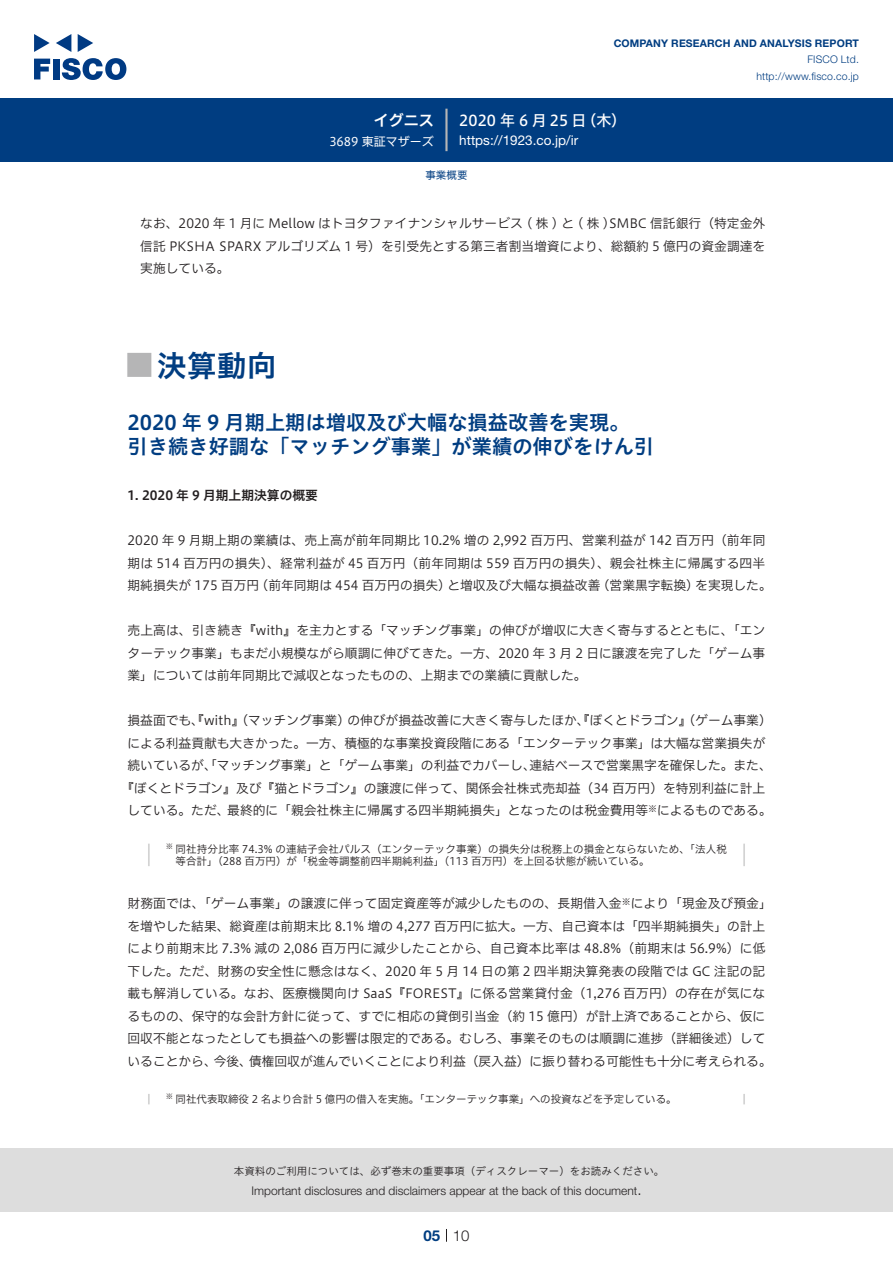
<style>
.page{position:relative;width:893px;height:1263px;background:#fff}
.page>*{position:absolute;margin:0;border:0;box-sizing:border-box;transform-origin:0 0}
.t1{font:30px "Hiragino UD Sans Std N W6";color:#003d81}
.t2{font:700 24px "Koz Go Pro";color:#b5b5b6}
.t3{font:20.25px/24px "Hiragino UD Sans Std W6";color:#003d81}
.t4{font:15px "Hiragino UD Sans F Std N W5";letter-spacing:.21em;color:#fff}
.t5{font:15px "Hiragino UD Sans F Std N W6";color:#fff}
.t6{font:300 15px "Helvetica Neue LT Std";color:#231f20}
.t7{font:700 15px "Helvetica Neue LT Std";color:#003d81}
.t8{font:13.5px "Helvetica Neue LT Std";color:#fff}
.t9{font:12.75px/22.5px "Hiragino UD Sans F Std N W3";color:#231f20;text-align:justify}
.t10{font:12.75px "Hiragino UD Sans F Std N W3";letter-spacing:.02em;color:#231f20}
.t11{font:12.75px "Hiragino UD Sans F Std N W6";color:#231f20}
.t12{font:300 12px "Helvetica Neue LT Std";color:#231f20}
.t13{font:12px "Hiragino UD Sans F Std N W4";color:#fff}
.t14{font:10.5px "Hiragino UD Sans F Std N W3";color:#231f20}
.t15{font:10.5px "Hiragino UD Sans Std W3";color:#231f20}
.t16{font:700 10.5px "Helvetica Neue LT Std";letter-spacing:.015em;color:#003d81}
.t17{font:300 10.5px/16.5px "Helvetica Neue LT Std";letter-spacing:.015em;color:#003d81;text-align:right}
.t18{font:10.5px "Hiragino UD Sans F Std N W4";color:#003d81}
.t19{font:8.85px "Hiragino UD Sans F Std N W3";color:#231f20}
.t20{font:7.35px "Hiragino UD Sans F Std N W3";color:#231f20}
</style>
<div class="page">
<div style="left:0;top:1148px;width:893px;height:64px;background:#ddd"></div>
<svg style="left:34px;top:59px;width:16px;height:20px"></svg>
<div style="left:53px;top:59px;width:6px;height:20px;background:#003a83"></div>
<svg style="left:62px;top:58px;width:64px;height:22px"></svg>
<svg style="left:34px;top:34px;width:16px;height:18px"></svg>
<svg style="left:78px;top:34px;width:15px;height:18px"></svg>
<svg style="left:56px;top:34px;width:15px;height:18px"></svg>
<div style="left:0;top:98px;width:893px;height:64px;background:#003d81"></div>
<hr style="left:445px;top:109px;width:3px;height:42px;background:#b5b5b6">
<svg style="left:446px;top:1229px;width:1px;height:13px"></svg>
<hr style="left:148px;top:844px;width:2px;height:22px;background:#d3d3d3">
<hr style="left:743px;top:844px;width:2px;height:22px;background:#d3d3d3">
<svg style="left:148px;top:1094px;width:2px;height:10px"></svg>
<svg style="left:743px;top:1094px;width:2px;height:10px"></svg>
<p class="t5" style="left:374px;top:109px;width:62px">イグニス</p>
<p class="t13" style="left:329px;top:132px;width:106px">3689 東証マザーズ</p>
<p class="t16" style="left:614px;top:37px;width:247px">COMPANY RESEARCH AND ANALYSIS REPORT</p>
<p class="t17" style="left:756px;top:51px;width:104px">FISCO Ltd. http://www.fisco.co j p.</p>
<p class="t4" style="left:582px;top:109px;width:46px">（木(</p>
<p class="t4" style="left:459px;top:109px;width:129px">2020年6月25日</p>
<p class="t8" style="left:459px;top:132px;width:121px">https://1923.c o j p. i r/</p>
<p class="t18" style="left:425px;top:167px;width:43px">事業概要</p>
<p class="t9" style="left:140px;top:211px;width:626px">なお、2020 年 1 月に Mellow はトヨタファイナンシャルサービス ( 株 ) と ( 株 )SMBC 信託銀行（特定金外信託 PKSHA SPARX アルゴリズム 1 号）を引受先とする第三者割当増資により、総額約 5 億円の資金調達を実施している。</p>
<h1 class="t1" style="left:157px;top:342px;width:121px">決算動向</h1>
<h2 class="t2" style="left:128px;top:350px;width:25px">█</h2>
<h3 class="t3" style="left:128px;top:410px;width:528px">2020 年 9 月期上期は増収及び大幅な損益改善を実現。引き続き好調な「マッチング事業」が業績の伸びをけん引</h3>
<p class="t11" style="left:128px;top:486px;width:192px">1. 2020 年 9 月期上期決算の概要</p>
<p class="t9" style="left:128px;top:528px;width:639px">2020 年 9 月期上期の業績は、売上高が前年同期比 10.2% 増の 2,992 百万円、営業利益が 142 百万円（前年同</p>
<p class="t9" style="left:128px;top:551px;width:639px">期は 514 百万円の損失）、経常利益が 45 百万円（前年同期は 559 百万円の損失）、親会社株主に帰属する四半</p>
<p class="t9" style="left:695px;top:573px;width:78px">を実現した。</p>
<p class="t9" style="left:128px;top:573px;width:133px">期純損失が 175 百万円</p>
<p class="t9" style="left:128px;top:618px;width:639px">売上高は、引き続き『with』を主力とする「マッチング事業」の伸びが増収に大きく寄与するとともに、「エンターテック事業」もまだ小規模ながら順調に伸びてきた。一方、2020 年 3 月 2 日に譲渡を完了した「ゲーム事業」については前年同期比で減収となったものの、上期までの業績に貢献した。</p>
<p class="t9" style="left:347px;top:708px;width:426px">の伸びが損益改善に大きく寄与したほか、『ぼくとドラゴン』（ゲーム事業(</p>
<p class="t9" style="left:447px;top:573px;width:154px">と増収及び大幅な損益改善</p>
<p class="t9" style="left:256px;top:573px;width:197px">（前年同期は 454 百万円の損失）</p>
<p class="t9" style="left:597px;top:573px;width:103px">（営業黒字転換）</p>
<p class="t9" style="left:128px;top:708px;width:224px">損益面でも、『with』（マッチング事業）</p>
<p class="t9" style="left:128px;top:731px;width:639px">による利益貢献も大きかった。一方、積極的な事業投資段階にある「エンターテック事業」は大幅な営業損失が</p>
<p class="t9" style="left:529px;top:753px;width:244px">連結ベースで営業黒字を確保した。また、</p>
<p class="t9" style="left:128px;top:753px;width:410px">続いているが、「マッチング事業」と「ゲーム事業」の利益でカバーし、</p>
<p class="t9" style="left:121px;top:776px;width:646px">『ぼくとドラゴン』及び『猫とドラゴン』の譲渡に伴って、関係会社株式売却益（34 百万円）を特別利益に計上</p>
<p class="t9" style="left:657px;top:798px;width:116px">によるものである。</p>
<p class="t9" style="left:227px;top:798px;width:422px">最終的に「親会社株主に帰属する四半期純損失」となったのは税金費用等</p>
<p class="t9" style="left:128px;top:798px;width:103px">している。ただ、</p>
<p class="t14" style="left:176px;top:841px;width:553px">同社持分比率 74.3% の連結子会社パルス（エンターテック事業）の損失分は税務上の損金とならないため、「法人税</p>
<p class="t19" style="left:648px;top:802px;width:10px">※</p>
<p class="t20" style="left:166px;top:840px;width:9px">※</p>
<p class="t14" style="left:176px;top:853px;width:476px">等合計」（288 百万円）が「税金等調整前四半期純利益」（113 百万円）を上回る状態が続いている。</p>
<p class="t9" style="left:631px;top:891px;width:143px">により「現金及び預金「</p>
<p class="t9" style="left:128px;top:891px;width:495px">財務面では、「ゲーム事業」の譲渡に伴って固定資産等が減少したものの、長期借入金</p>
<p class="t9" style="left:128px;top:914px;width:639px">を増やした結果、総資産は前期末比 8.1% 増の 4,277 百万円に拡大。一方、自己資本は「四半期純損失」の計上</p>
<p class="t10" style="left:128px;top:939px;width:639px">により前期末比 7.3% 減の 2,086 百万円に減少したことから、自己資本比率は 48.8%（前期末は 56.9%）に低</p>
<p class="t9" style="left:128px;top:959px;width:639px">下した。ただ、財務の安全性に懸念はなく、2020 年 5 月 14 日の第 2 四半期決算発表の段階では GC 注記の記</p>
<p class="t9" style="left:128px;top:981px;width:639px">載も解消している。なお、医療機関向け SaaS『FOREST』に係る営業貸付金（1,276 百万円）の存在が気にな</p>
<p class="t9" style="left:128px;top:1004px;width:639px">るものの、保守的な会計方針に従って、すでに相応の貸倒引当金（約 15 億円）が計上済であることから、仮に</p>
<p class="t9" style="left:128px;top:1026px;width:639px">回収不能となったとしても損益への影響は限定的である。むしろ、事業そのものは順調に進捗（詳細後述）して</p>
<p class="t9" style="left:249px;top:1049px;width:524px">債権回収が進んでいくことにより利益（戻入益）に振り替わる可能性も十分に考えられる。</p>
<p class="t19" style="left:622px;top:895px;width:10px">※</p>
<p class="t9" style="left:214px;top:1049px;width:40px">今後、</p>
<p class="t9" style="left:128px;top:1049px;width:91px">いることから、</p>
<p class="t14" style="left:176px;top:1091px;width:503px">同社代表取締役 2 名より合計 5 億円の借入を実施。「エンターテック事業」への投資などを予定している。</p>
<p class="t20" style="left:166px;top:1090px;width:9px">※</p>
<p class="t15" style="left:234px;top:1163px;width:432px">本資料のご利用については、必ず巻末の重要事項（ディスクレーマー）をお読みください。</p>
<p class="t6" style="left:637px;top:1180px;width:6px">.</p>
<p class="t12" style="left:251px;top:1183px;width:387px">Important disclosures and disclaimers appear at the back of this document</p>
<p class="t7" style="left:423px;top:1226px;width:18px">05</p>
<p class="t6" style="left:453px;top:1226px;width:18px">10</p>
</div>
